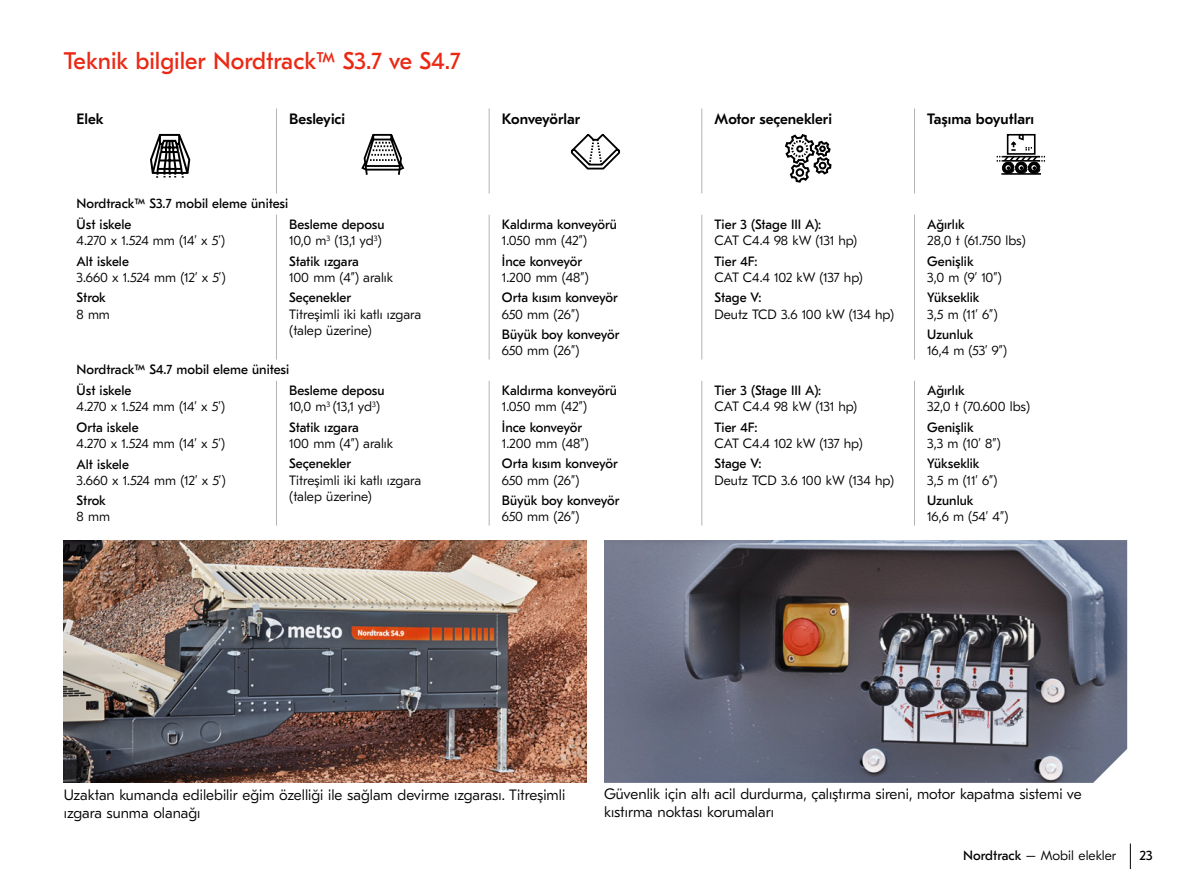
<style>
.page{position:relative;width:1191px;height:893px;background:#fff}
.page>*{position:absolute;margin:0;border:0;box-sizing:border-box;transform-origin:0 0}
.t1{font:24px "GT Eesti Pro Text";color:#eb2814}
.t2{font:300 15px/18px "GT Eesti Pro Text";color:#000}
.t3{font:500 15px "GT Eesti Pro Text";color:#000}
.t4{font:300 13.5px/16.2px "GT Eesti Pro Text";color:#000}
.t5{font:13.5px/21.3px "GT Eesti Pro Text";color:#000}
.t6{font:300 13.5px "GT Eesti Pro Text";letter-spacing:-.02em;color:#000}
.t7{font:13.5px "GT Eesti Pro Text";letter-spacing:-.025em;color:#000}
.s1{font-weight:300}
.s2{font-weight:400}
</style>
<div class="page">
<svg style="left:1130px;top:843px;width:1px;height:26px"></svg>
<svg style="left:276px;top:108px;width:1px;height:22px"></svg>
<svg style="left:489px;top:108px;width:1px;height:22px"></svg>
<svg style="left:701px;top:108px;width:1px;height:22px"></svg>
<svg style="left:914px;top:108px;width:1px;height:22px"></svg>
<hr style="left:276px;top:130px;width:1px;height:63px;background:#b3b3b3">
<hr style="left:489px;top:130px;width:1px;height:63px;background:#b3b3b3">
<hr style="left:701px;top:130px;width:1px;height:63px;background:#b3b3b3">
<hr style="left:914px;top:130px;width:1px;height:63px;background:#b3b3b3">
<hr style="left:276px;top:215px;width:1px;height:145px;background:#b3b3b3">
<hr style="left:489px;top:215px;width:1px;height:145px;background:#b3b3b3">
<hr style="left:701px;top:215px;width:1px;height:145px;background:#b3b3b3">
<hr style="left:914px;top:215px;width:1px;height:145px;background:#b3b3b3">
<hr style="left:276px;top:381px;width:1px;height:145px;background:#b3b3b3">
<hr style="left:489px;top:381px;width:1px;height:145px;background:#b3b3b3">
<hr style="left:701px;top:381px;width:1px;height:145px;background:#b3b3b3">
<hr style="left:914px;top:381px;width:1px;height:145px;background:#b3b3b3">
<svg style="left:150px;top:133px;width:41px;height:45px"></svg>
<svg style="left:361px;top:133px;width:44px;height:42px"></svg>
<svg style="left:570px;top:134px;width:51px;height:36px"></svg>
<svg style="left:785px;top:134px;width:47px;height:49px"></svg>
<svg style="left:996px;top:133px;width:49px;height:42px"></svg>
<img style="left:604px;top:540px;width:523px;height:243px">
<img style="left:64px;top:540px;width:523px;height:243px">
<h1 class="t1" style="left:64px;top:47px;width:398px">Teknik bilgiler Nordtrack™ S3.7 ve S4.7</h1>
<p class="t3" style="left:77px;top:111px;width:29px">Elek</p>
<p class="t3" style="left:289px;top:111px;width:57px">Besleyici</p>
<p class="t3" style="left:502px;top:111px;width:80px">Konveyörlar</p>
<p class="t3" style="left:714px;top:111px;width:119px">Motor seçenekleri</p>
<p class="t3" style="left:927px;top:111px;width:108px">Taşıma boyutları</p>
<p class="t5" style="left:77px;top:193px;width:213px">Nordtrack™ S3.7 mobil eleme ünitesi<br>Üst iskele</p>
<p class="t6" style="left:77px;top:233px;width:150px">4.270 x 1.524 mm (14’ x 5’)</p>
<p class="t5" style="left:77px;top:251px;width:54px">Alt iskele</p>
<p class="t4" style="left:77px;top:269px;width:150px">3.660 x 1.524 mm (12’ x 5’)</p>
<p class="t5" style="left:77px;top:287px;width:31px">Strok</p>
<p class="t4" style="left:77px;top:306px;width:35px">8 mm</p>
<p class="t5" style="left:289px;top:217px;width:97px;line-height:16.2px">Besleme deposu<br><span class="s1">10,0 m</span><sup>3</sup> <span class="s1">(13,1 yd</span><sup>3</sup><span class="s1">)</span></p>
<p class="t5" style="left:289px;top:251px;width:71px">Statik ızgara</p>
<p class="t4" style="left:289px;top:269px;width:105px">100 mm (4”) aralık</p>
<p class="t5" style="left:289px;top:287px;width:64px">Seçenekler</p>
<p class="t4" style="left:289px;top:306px;width:133px">Titreşimli iki katlı ızgara (talep üzerine)</p>
<p class="t5" style="left:77px;top:359px;width:214px">Nordtrack™ S4.7 mobil eleme ünitesi<br>Üst iskele</p>
<p class="t6" style="left:77px;top:399px;width:150px">4.270 x 1.524 mm (14’ x 5’)</p>
<p class="t5" style="left:77px;top:417px;width:64px">Orta iskele</p>
<p class="t6" style="left:77px;top:436px;width:150px">4.270 x 1.524 mm (14’ x 5’)</p>
<p class="t5" style="left:77px;top:453px;width:54px">Alt iskele</p>
<p class="t4" style="left:77px;top:472px;width:150px">3.660 x 1.524 mm (12’ x 5’)</p>
<p class="t5" style="left:77px;top:490px;width:31px">Strok</p>
<p class="t4" style="left:77px;top:509px;width:35px">8 mm</p>
<p class="t5" style="left:289px;top:383px;width:97px;line-height:16.2px">Besleme deposu<br><span class="s1">10,0 m</span><sup>3</sup> <span class="s1">(13,1 yd</span><sup>3</sup><span class="s1">)</span></p>
<p class="t5" style="left:289px;top:417px;width:71px">Statik ızgara</p>
<p class="t4" style="left:289px;top:436px;width:105px">100 mm (4”) aralık</p>
<p class="t5" style="left:289px;top:453px;width:64px">Seçenekler</p>
<p class="t4" style="left:289px;top:472px;width:133px">Titreşimli iki katlı ızgara (talep üzerine)</p>
<p class="t5" style="left:502px;top:214px;width:116px">Kaldırma konveyörü</p>
<p class="t4" style="left:502px;top:233px;width:87px">1.050 mm (42”)</p>
<p class="t7" style="left:502px;top:254px;width:82px">İnce konveyör</p>
<p class="t4" style="left:502px;top:269px;width:88px">1.200 mm (48”)</p>
<p class="t5" style="left:502px;top:287px;width:117px">Orta kısım konveyör</p>
<p class="t4" style="left:502px;top:306px;width:79px">650 mm (26”)</p>
<p class="t5" style="left:502px;top:324px;width:119px">Büyük boy konveyör</p>
<p class="t4" style="left:502px;top:343px;width:79px">650 mm (26”)</p>
<p class="t5" style="left:502px;top:380px;width:116px">Kaldırma konveyörü</p>
<p class="t4" style="left:502px;top:399px;width:87px">1.050 mm (42”)</p>
<p class="t7" style="left:502px;top:420px;width:82px">İnce konveyör</p>
<p class="t4" style="left:502px;top:436px;width:88px">1.200 mm (48”)</p>
<p class="t5" style="left:502px;top:453px;width:117px">Orta kısım konveyör</p>
<p class="t4" style="left:502px;top:472px;width:79px">650 mm (26”)</p>
<p class="t5" style="left:502px;top:490px;width:119px">Büyük boy konveyör</p>
<p class="t4" style="left:502px;top:509px;width:79px">650 mm (26”)</p>
<p class="t5" style="left:714px;top:214px;width:108px">Tier 3 (Stage III A):</p>
<p class="t4" style="left:714px;top:233px;width:144px">CAT C4.4 98 kW (131 hp)</p>
<p class="t5" style="left:714px;top:251px;width:45px">Tier 4F:</p>
<p class="t4" style="left:714px;top:269px;width:149px">CAT C4.4 102 kW (137 hp)</p>
<p class="t5" style="left:714px;top:287px;width:48px">Stage V:</p>
<p class="t4" style="left:714px;top:306px;width:181px">Deutz TCD 3.6 100 kW (134 hp)</p>
<p class="t5" style="left:714px;top:380px;width:108px">Tier 3 (Stage III A):</p>
<p class="t4" style="left:714px;top:399px;width:144px">CAT C4.4 98 kW (131 hp)</p>
<p class="t5" style="left:714px;top:417px;width:45px">Tier 4F:</p>
<p class="t4" style="left:714px;top:436px;width:149px">CAT C4.4 102 kW (137 hp)</p>
<p class="t5" style="left:714px;top:453px;width:48px">Stage V:</p>
<p class="t4" style="left:714px;top:472px;width:181px">Deutz TCD 3.6 100 kW (134 hp)</p>
<p class="t5" style="left:927px;top:214px;width:39px">Ağırlık</p>
<p class="t4" style="left:927px;top:233px;width:100px">28,0 t (61.750 lbs)</p>
<p class="t5" style="left:927px;top:251px;width:48px">Genişlik</p>
<p class="t4" style="left:927px;top:269px;width:76px">3,0 m (9’ 10”)</p>
<p class="t5" style="left:927px;top:287px;width:54px">Yükseklik</p>
<p class="t4" style="left:927px;top:306px;width:72px">3,5 m (11’ 6”)</p>
<p class="t5" style="left:927px;top:324px;width:48px">Uzunluk</p>
<p class="t4" style="left:927px;top:343px;width:81px">16,4 m (53’ 9”)</p>
<p class="t5" style="left:927px;top:380px;width:39px">Ağırlık</p>
<p class="t4" style="left:927px;top:399px;width:104px">32,0 t (70.600 lbs)</p>
<p class="t5" style="left:927px;top:417px;width:48px">Genişlik</p>
<p class="t4" style="left:927px;top:436px;width:75px">3,3 m (10’ 8”)</p>
<p class="t5" style="left:927px;top:453px;width:54px">Yükseklik</p>
<p class="t4" style="left:927px;top:472px;width:72px">3,5 m (11’ 6”)</p>
<p class="t5" style="left:927px;top:490px;width:48px">Uzunluk</p>
<p class="t4" style="left:927px;top:509px;width:82px">16,6 m (54’ 4”)</p>
<p class="t2" style="left:64px;top:786px;width:503px">Uzaktan kumanda edilebilir eğim özelliği ile sağlam devirme ızgarası. Titreşimli ızgara sunma olanağı</p>
<p class="t2" style="left:604px;top:785px;width:479px">Güvenlik için altı acil durdurma, çalıştırma sireni, motor kapatma sistemi ve kıstırma noktası korumaları</p>
<p class="t4" style="left:963px;top:847px;width:155px"><span class="s2">Nordtrack</span> – Mobil elekler</p>
<p class="t5" style="left:1139px;top:845px;width:15px">23</p>
</div>
